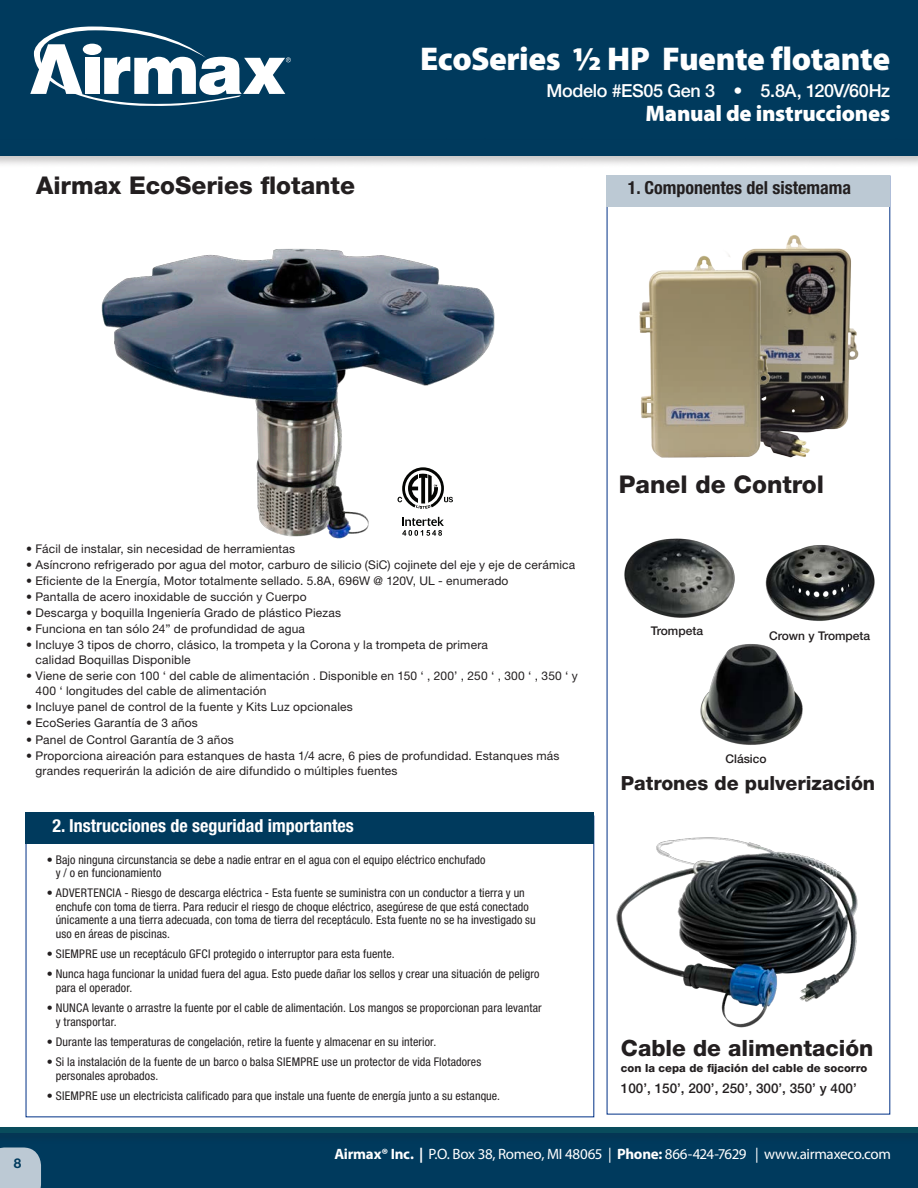
<style>
.page{position:relative;width:918px;height:1188px;background:#fff}
.page>*{position:absolute;margin:0;border:0;box-sizing:border-box;transform-origin:0 0}
.t1{font:900 33px "Myriad Pro";letter-spacing:-.015em;color:#fff}
.t2{font:800 24.45px "Helvetica Neue";color:#231f20}
.t3{font:900 22.5px "Myriad Pro";letter-spacing:-.01em;color:#fff}
.t4{font:800 22.5px "Helvetica Neue";color:#231f20}
.t5{font:800 19.5px "Helvetica Neue";color:#231f20}
.t6{font:700 condensed 18px "Helvetica Neue";color:#fff}
.t7{font:500 18px "Helvetica Neue";letter-spacing:-.02em;color:#fff}
.t8{font:700 condensed 18px "Helvetica Neue";color:#231f20}
.t9{font:15px "Myriad Pro";letter-spacing:-.02em;color:#fff}
.t10{font:500 13.5px "Helvetica Neue";color:#231f20}
.t11{font:700 13.5px "Helvetica Neue";color:#003a5d}
.t12{font:condensed 12px/13.5px "Helvetica Neue";letter-spacing:.01em;color:#231f20}
.t13{font:12px/15px "Helvetica Neue";letter-spacing:.015em;color:#231f20}
.t14{font:500 12px "Helvetica Neue";color:#231f20}
.t15{font:800 11.25px "Helvetica Neue";color:#231f20}
.s1{font-weight:700}
</style>
<div class="page">
<div style="left:0;top:0;width:918px;height:155px;background:#003a5d"></div>
<div style="left:0;top:1132px;width:918px;height:56px;background:#003a5d"></div>
<div style="left:0;top:1125px;width:918px;height:20px;background:#231f20;opacity:.25"></div>
<div style="left:0;top:1127px;width:918px;height:5px;background:#094c5c"></div>
<div style="left:0;top:138px;width:918px;height:30px;background:#231f20;opacity:.25"></div>
<div style="left:0;top:140px;width:918px;height:15px;background:#003a5d"></div>
<svg style="left:30px;top:27px;width:261px;height:79px"></svg>
<div style="left:83px;top:44px;width:19px;height:11px;background:#fff;border-radius:50%"></div>
<div style="left:26px;top:812px;width:568px;height:32px;background:#003a5d"></div>
<div style="left:607px;top:175px;width:283px;height:32px;background:#bcc9d4"></div>
<img style="left:783px;top:235px;width:76px;height:223px">
<img style="left:639px;top:248px;width:144px;height:210px">
<img style="left:607px;top:824px;width:283px;height:209px">
<img style="left:765px;top:545px;width:110px;height:76px">
<img style="left:624px;top:538px;width:111px;height:80px">
<img style="left:700px;top:644px;width:103px;height:101px">
<img style="left:101px;top:248px;width:394px;height:291px">
<hr style="left:402px;top:513px;width:42px;height:1px;background:#fff">
<svg style="left:398px;top:467px;width:55px;height:42px"></svg>
<svg style="left:402px;top:517px;width:42px;height:19px"></svg>
<div style="left:0;top:1148px;width:41px;height:40px;background:#bcc9d4"></div>
<p class="t2" style="left:36px;top:171px;width:320px">Airmax EcoSeries flotante</p>
<p class="t1" style="left:420px;top:37px;width:472px">EcoSeries ½ HP Fuente flotante</p>
<p class="t7" style="left:547px;top:80px;width:345px">Modelo #ES05 Gen 3 • 5.8A, 120V/60Hz</p>
<p class="t3" style="left:646px;top:98px;width:246px">Manual de instrucciones</p>
<p class="t8" style="left:628px;top:177px;width:225px">1. Componentes del sistemama</p>
<p class="t2" style="left:619px;top:470px;width:207px">Panel de Control</p>
<p class="t13" style="left:26px;top:541px;width:271px">• Fácil de instalar, sin necesidad de herramientas</p>
<p class="t13" style="left:26px;top:557px;width:551px">• Asíncrono refrigerado por agua del motor, carburo de silicio (SiC) cojinete del eje y eje de cerámica</p>
<p class="t13" style="left:26px;top:573px;width:484px">• Eficiente de la Energía, Motor totalmente sellado. 5.8A, 696W @ 120V, UL - enumerado</p>
<p class="t13" style="left:26px;top:589px;width:282px">• Pantalla de acero inoxidable de succión y Cuerpo</p>
<p class="t13" style="left:26px;top:605px;width:316px">• Descarga y boquilla Ingeniería Grado de plástico Piezas</p>
<p class="t13" style="left:26px;top:621px;width:280px">• Funciona en tan sólo 24” de profundidad de agua</p>
<p class="t13" style="left:36px;top:637px;width:454px;text-indent:-9px">• Incluye 3 tipos de chorro, clásico, la trompeta y la Corona y la trompeta de primera calidad Boquillas Disponible</p>
<p class="t13" style="left:36px;top:668px;width:544px;text-indent:-9px">• Viene de serie con 100 ‘ del cable de alimentación . Disponible en 150 ‘ , 200’ , 250 ‘ , 300 ‘ , 350 ‘ y<br>400 ‘ longitudes del cable de alimentación</p>
<p class="t13" style="left:26px;top:699px;width:328px">• Incluye panel de control de la fuente y Kits Luz opcionales</p>
<p class="t13" style="left:26px;top:715px;width:173px">• EcoSeries Garantía de 3 años</p>
<p class="t13" style="left:26px;top:732px;width:209px">• Panel de Control Garantía de 3 años</p>
<p class="t13" style="left:36px;top:748px;width:525px;text-indent:-9px">• Proporciona aireación para estanques de hasta 1/4 acre, 6 pies de profundidad. Estanques más grandes requerirán la adición de aire difundido o múltiples fuentes</p>
<p class="t6" style="left:53px;top:815px;width:303px">2. Instrucciones de seguridad importantes</p>
<p class="t12" style="left:56px;top:853px;width:431px;text-indent:-9px">• Bajo ninguna circunstancia se debe a nadie entrar en el agua con el equipo eléctrico enchufado y / o en funcionamiento</p>
<p class="t12" style="left:56px;top:886px;width:482px;text-indent:-9px">• ADVERTENCIA - Riesgo de descarga eléctrica - Esta fuente se suministra con un conductor a tierra y un enchufe con toma de tierra. Para reducir el riesgo de choque eléctrico, asegúrese de que está conectado únicamente a una tierra adecuada, con toma de tierra del receptáculo. Esta fuente no se ha investigado su uso en áreas de piscinas.</p>
<p class="t12" style="left:47px;top:947px;width:349px">• SIEMPRE use un receptáculo GFCI protegido o interruptor para esta fuente.</p>
<p class="t12" style="left:56px;top:967px;width:485px;text-indent:-9px">• Nunca haga funcionar la unidad fuera del agua. Esto puede dañar los sellos y crear una situación de peligro para el operador.</p>
<p class="t12" style="left:56px;top:1001px;width:488px;text-indent:-9px">• NUNCA levante o arrastre la fuente por el cable de alimentación. Los mangos se proporcionan para levantar y transportar.</p>
<p class="t12" style="left:47px;top:1035px;width:391px">• Durante las temperaturas de congelación, retire la fuente y almacenar en su interior.</p>
<p class="t12" style="left:56px;top:1055px;width:427px;text-indent:-9px">• Si la instalación de la fuente de un barco o balsa SIEMPRE use un protector de vida Flotadores personales aprobados.</p>
<p class="t12" style="left:47px;top:1089px;width:455px">• SIEMPRE use un electricista calificado para que instale una fuente de energía junto a su estanque.</p>
<p class="t14" style="left:651px;top:623px;width:54px">Trompeta</p>
<p class="t14" style="left:769px;top:628px;width:103px">Crown y Trompeta</p>
<p class="t14" style="left:725px;top:752px;width:43px">Clásico</p>
<p class="t5" style="left:621px;top:772px;width:256px">Patrones de pulverización</p>
<p class="t4" style="left:621px;top:1035px;width:254px">Cable de alimentación</p>
<p class="t15" style="left:621px;top:1062px;width:248px">con la cepa de fijación del cable de socorro</p>
<p class="t10" style="left:621px;top:1080px;width:237px">100’, 150’, 200’, 250’, 300’, 350’ y 400’</p>
<p class="t11" style="left:14px;top:1155px;width:9px">8</p>
<p class="t9" style="left:334px;top:1144px;width:558px"><span class="s1">Airmax® Inc. |</span> P.O. Box 38, Romeo, MI 48065 | <span class="s1">Phone:</span> 866-424-7629 | www.airmaxeco.com</p>
</div>
